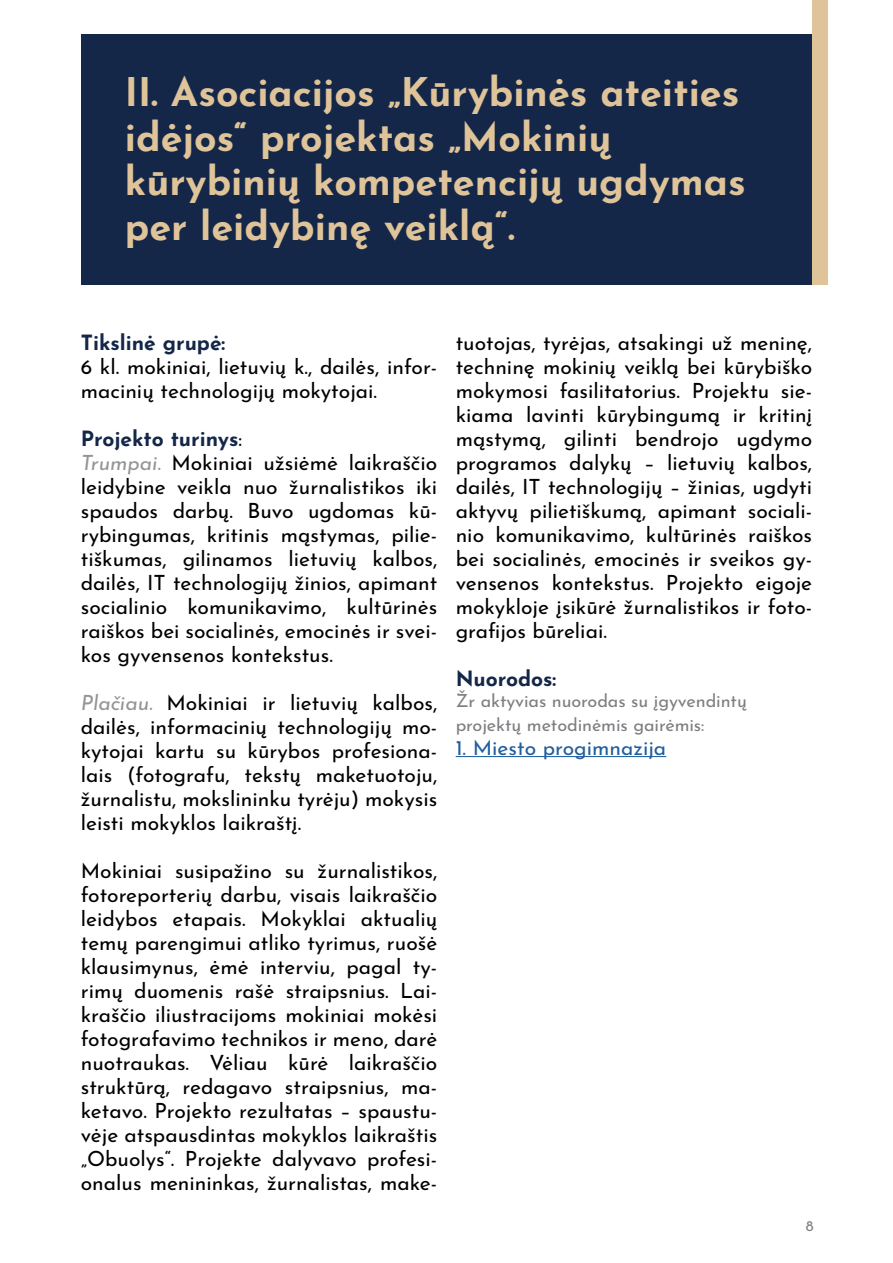
<style>
.page{position:relative;width:893px;height:1263px;background:#fff}
.page>*{position:absolute;margin:0;border:0;box-sizing:border-box;transform-origin:0 0}
.t1{font:700 39.45px/44.5px "Josefin Sans";color:#dfc399}
.t2{font:21px/24px "Josefin Sans";color:#000;text-align:justify}
.t3{font:700 21px "Josefin Sans";color:#142749}
.t4{font:21px "Josefin Sans";color:#215e9e}
.t5{font:18px/24px "Josefin Sans";letter-spacing:-.005em;color:#7c7e81}
.t6{font:15px "Josefin Sans";color:#7c7e81}
.s1{font-weight:700;color:#142749}
.s2{font-style:italic;color:#939598}
</style>
<div class="page">
<div style="left:81px;top:34px;width:741px;height:251px;background:#142749"></div>
<div style="left:812px;top:0;width:16px;height:285px;background:#dfc399"></div>
<hr style="left:456px;top:756px;width:210px;height:1px;background:#215e9e">
<h1 class="t1" style="left:125px;top:64px;width:622px">II. Asociacijos „Kūrybinės ateities idėjos“ projektas „Mokinių kūrybinių kompetencijų ugdymas per leidybinę veiklą“.</h1>
<p class="t3" style="left:81px;top:324px;width:146px">Tikslinė grupė:</p>
<p class="t2" style="left:81px;top:352px;width:358px">6 kl. mokiniai, lietuvių k., dailės, infor&shy;macinių technologijų mokytojai.</p>
<p class="t2" style="left:81px;top:424px;width:358px;text-align:left"><span class="s1">Projekto turinys</span>:<br><span class="s2">Trumpai.</span> Mokiniai užsiėmė laikraščio leidybine veikla nuo žurnalistikos iki spaudos darbų. Buvo ugdomas kū&shy;rybingumas, kritinis mąstymas, pilie&shy;tiškumas, gilinamos lietuvių kalbos, dailės, IT technologijų žinios, apimant socialinio komunikavimo, kultūrinės raiškos bei socialinės, emocinės ir svei&shy;kos gyvensenos kontekstus.</p>
<p class="t2" style="left:81px;top:688px;width:358px"><span class="s2">Plačiau.</span> Mokiniai ir lietuvių kalbos, dailės, informacinių technologijų mo&shy;kytojai kartu su kūrybos profesiona&shy;lais (fotografu, tekstų maketuotoju, žurnalistu, mokslininku tyrėju) mokysis leisti mokyklos laikraštį.</p>
<p class="t2" style="left:81px;top:856px;width:358px">Mokiniai susipažino su žurnalistikos, fotoreporterių darbu, visais laikraščio leidybos etapais. Mokyklai aktualių temų parengimui atliko tyrimus, ruošė klausimynus, ėmė interviu, pagal ty&shy;rimų duomenis rašė straipsnius. Lai&shy;kraščio iliustracijoms mokiniai mokėsi fotografavimo technikos ir meno, darė nuotraukas. Vėliau kūrė laikraščio struktūrą, redagavo straipsnius, ma&shy;ketavo. Projekto rezultatas – spaustu&shy;vėje atspausdintas mokyklos laikraštis „Obuolys“. Projekte dalyvavo profesi&shy;onalus menininkas, žurnalistas, make-</p>
<p class="t2" style="left:456px;top:328px;width:358px">tuotojas, tyrėjas, atsakingi už meninę, techninę mokinių veiklą bei kūrybiško mokymosi fasilitatorius. Projektu sie&shy;kiama lavinti kūrybingumą ir kritinį mąstymą, gilinti bendrojo ugdymo programos dalykų – lietuvių kalbos, dailės, IT technologijų – žinias, ugdyti aktyvų pilietiškumą, apimant sociali&shy;nio komunikavimo, kultūrinės raiškos bei socialinės, emocinės ir sveikos gy&shy;vensenos kontekstus. Projekto eigoje mokykloje įsikūrė žurnalistikos ir foto&shy;grafijos būreliai.</p>
<p class="t3" style="left:456px;top:660px;width:102px">Nuorodos:</p>
<p class="t5" style="left:456px;top:686px;width:293px">Žr aktyvias nuorodas su įgyvendintų projektų metodinėmis gairėmis:</p>
<p class="t4" style="left:456px;top:730px;width:212px">1. Miesto progimnazija</p>
<p class="t6" style="left:806px;top:1213px;width:9px">8</p>
</div>
